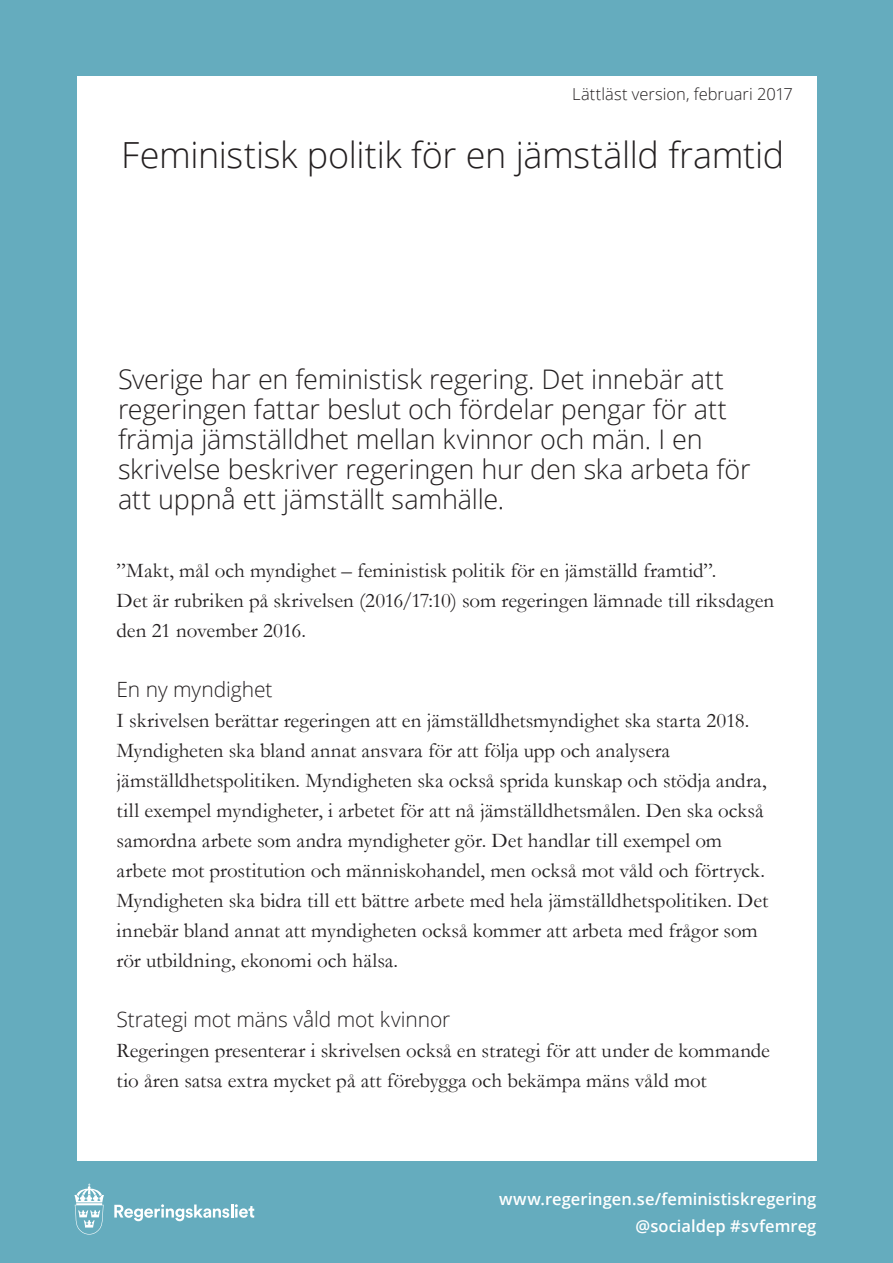
<style>
.page{position:relative;width:893px;height:1263px;background:#65acbe}
.page>*{position:absolute;margin:0;border:0;box-sizing:border-box;transform-origin:0 0}
.t1{font:300 36px "Open Sans";letter-spacing:-.01em;color:#231f20}
.t2{font:300 27px/30px "Open Sans";letter-spacing:-.01em;color:#231f20}
.t3{font:21px/30px "Garamond";color:#231f20}
._6_informationstext{font:600 16.5px/27px "Open Sans";letter-spacing:.005em;color:#fff;text-align:right}
._6_informationstext-2{font:300 16.5px "Open Sans";color:#231f20}
.s1{font-family:"Open Sans";font-weight:300}
</style>
<div class="page">
<div style="left:77px;top:77px;width:739px;height:1084px;background:#fff"></div>
<svg style="left:74px;top:1183px;width:30px;height:51px"></svg>
<svg style="left:114px;top:1204px;width:140px;height:17px"></svg>
<p class="_6_informationstext-2" style="left:572px;top:82px;width:222px">Lättläst version, februari 2017</p>
<h1 class="t1" style="left:121px;top:130px;width:665px">Feministisk politik för en jämställd framtid</h1>
<p class="t2" style="left:118px;top:363px;width:634px">Sverige har en feministisk regering. Det innebär att regeringen fattar beslut och fördelar pengar för att främja jämställdhet mellan kvinnor och män. I en skrivelse beskriver regeringen hur den ska arbeta för att uppnå ett jämställt samhälle.</p>
<p class="t3" style="left:117px;top:555px;width:659px">”Makt, mål och myndighet – feministisk politik för en jämställd framtid”.<br>Det är rubriken på skrivelsen (2016/17:10) som regeringen lämnade till riksdagen den 21 november 2016.</p>
<p class="t3" style="left:117px;top:675px;width:653px"><span class="s1">En ny myndighet<br></span>I skrivelsen berättar regeringen att en jämställdhetsmyndighet ska starta 2018.<br>Myndigheten ska bland annat ansvara för att följa upp och analysera jämställdhetspolitiken. Myndigheten ska också sprida kunskap och stödja andra, till exempel myndigheter, i arbetet för att nå jämställdhetsmålen. Den ska också samordna arbete som andra myndigheter gör. Det handlar till exempel om arbete mot prostitution och människohandel, men också mot våld och förtryck.<br>Myndigheten ska bidra till ett bättre arbete med hela jämställdhetspolitiken. Det innebär bland annat att myndigheten också kommer att arbeta med frågor som rör utbildning, ekonomi och hälsa.</p>
<p class="t3" style="left:117px;top:1005px;width:655px"><span class="s1">Strategi mot mäns våld mot kvinnor<br></span>Regeringen presenterar i skrivelsen också en strategi för att under de kommande tio åren satsa extra mycket på att förebygga och bekämpa mäns våld mot</p>
<p class="_6_informationstext" style="left:499px;top:1185px;width:319px">www.regeringen.se/feministiskregering @socialdep #svfemreg</p>
</div>
